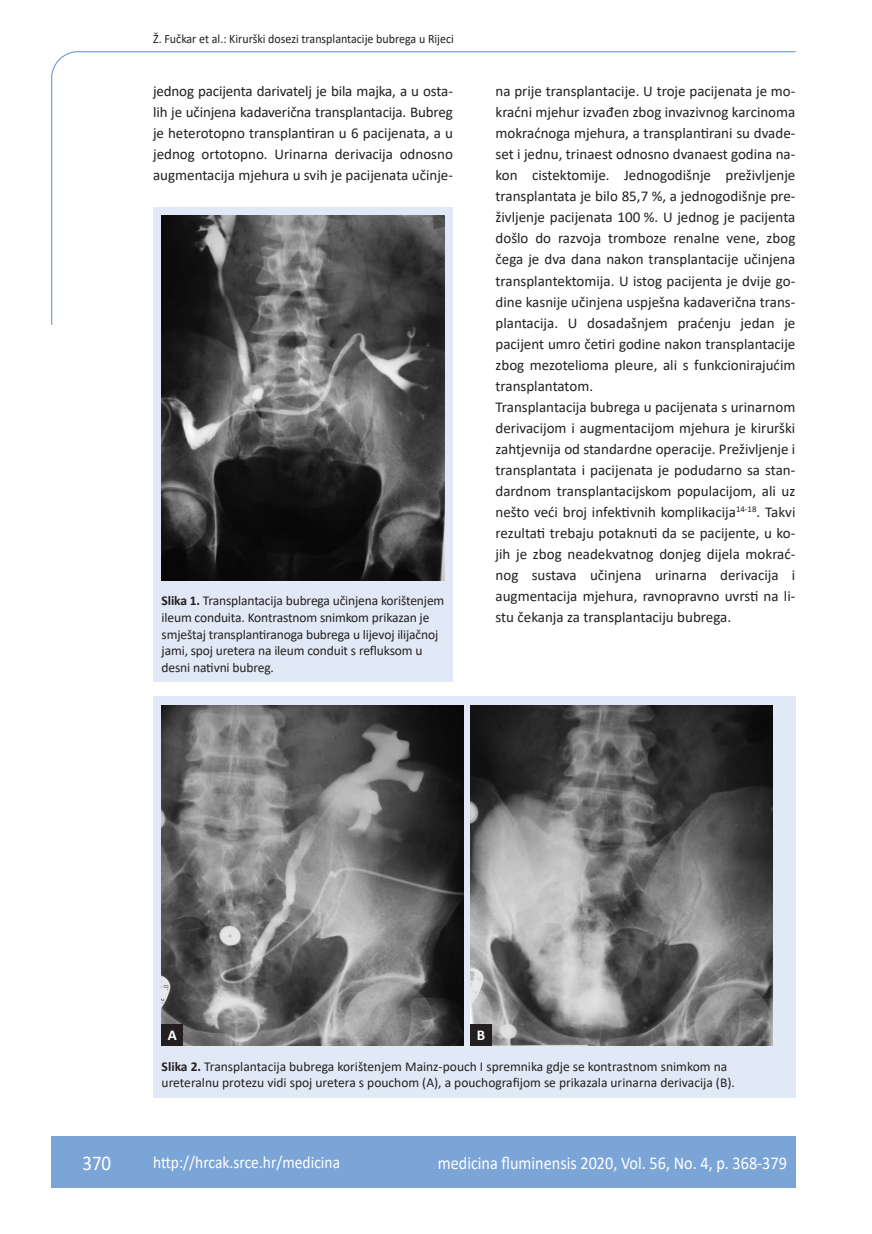
<style>
.page{position:relative;width:872px;height:1234px;background:#fff}
.page>*{position:absolute;margin:0;border:0;box-sizing:border-box;transform-origin:0 0}
.t1{font:21px "Calibri";color:#fff;scale:.9 1}
.t2{font:18px "Calibri";color:#fff;scale:.9 1}
.t3{font:17.25px "Calibri";color:#fff;scale:.9 1}
.osnovni_tekst{font:15px/21px "Calibri";color:#231f20;text-align:justify}
.potpis_slika{font:700 15px "Calibri";color:#fff}
.potpis_slika-2{font:13.5px/16.5px "Calibri";letter-spacing:-.01em;color:#231f20}
.glava{font:12.75px "Calibri";color:#231f20;scale:.94 1}
.s1{font-weight:700}
</style>
<div class="page">
<svg style="left:51px;top:51px;width:745px;height:274px"></svg>
<div style="left:51px;top:1135px;width:744px;height:51px;background:#7ca5d7"></div>
<div style="left:153px;top:207px;width:300px;height:474px;background:#e1e9f6"></div>
<img style="left:162px;top:216px;width:282px;height:364px">
<div style="left:153px;top:696px;width:642px;height:401px;background:#e1e9f6"></div>
<img style="left:162px;top:705px;width:301px;height:340px">
<img style="left:470px;top:705px;width:302px;height:340px">
<div style="left:162px;top:1023px;width:21px;height:22px;background:#231f20"></div>
<div style="left:470px;top:1023px;width:21px;height:22px;background:#231f20"></div>
<p class="glava" style="left:153px;top:29px;width:321px">Ž. Fučkar et al.: Kirurški dosezi transplantacije bubrega u Rijeci</p>
<p class="osnovni_tekst" style="left:153px;top:80px;width:301px">jednog pacijenta darivatelj je bila majka, a u osta&shy;lih je učinjena kadaverična transplantacija. Bubreg je heterotopno transplantiran u 6 pacijenata, a u jednog ortotopno. Urinarna derivacija odnosno augmentacija mjehura u svih je pacijenata učinje-</p>
<p class="osnovni_tekst" style="left:495px;top:80px;width:301px">na prije transplantacije. U troje pacijenata je mo&shy;kraćni mjehur izvađen zbog invazivnog karcinoma mokraćnoga mjehura, a transplantirani su dvade&shy;set i jednu, trinaest odnosno dvanaest godina na&shy;kon cistektomije. Jednogodišnje preživljenje transplantata je bilo 85,7 %, a jednogodišnje pre&shy;življenje pacijenata 100 %. U jednog je pacijenta došlo do razvoja tromboze renalne vene, zbog čega je dva dana nakon transplantacije učinjena transplantektomija. U istog pacijenta je dvije go&shy;dine kasnije učinjena uspješna kadaverična trans&shy;plantacija. U dosadašnjem praćenju jedan je pacijent umro četiri godine nakon transplantacije zbog mezotelioma pleure, ali s funkcionirajućim transplantatom.</p>
<p class="osnovni_tekst" style="left:495px;top:395px;width:301px">Transplantacija bubrega u pacijenata s urinarnom derivacijom i augmentacijom mjehura je kirurški zahtjevnija od standardne operacije. Preživljenje i transplantata i pacijenata je podudarno sa stan&shy;dardnom transplantacijskom populacijom, ali uz nešto veći broj infektivnih komplikacija<sup>14-18</sup>. Takvi rezultati trebaju potaknuti da se pacijente, u ko&shy;jih je zbog neadekvatnog donjeg dijela mokrać&shy;nog sustava učinjena urinarna derivacija i augmentacija mjehura, ravnopravno uvrsti na li&shy;stu čekanja za transplantaciju bubrega.</p>
<p class="potpis_slika-2" style="left:162px;top:592px;width:284px"><span class="s1">Slika 1.</span> Transplantacija bubrega učinjena korištenjem ileum conduita. Kontrastnom snimkom prikazan je smještaj transplantiranoga bubrega u lijevoj ilijačnoj jami, spoj uretera na ileum conduit s refluksom u desni nativni bubreg.</p>
<p class="potpis_slika" style="left:168px;top:1024px;width:11px">A</p>
<p class="potpis_slika" style="left:477px;top:1024px;width:10px">B</p>
<p class="potpis_slika-2" style="left:162px;top:1057px;width:574px"><span class="s1">Slika 2.</span> Transplantacija bubrega korištenjem Mainz-pouch I spremnika gdje se kontrastnom snimkom na ureteralnu protezu vidi spoj uretera s pouchom (A), a pouchografijom se prikazala urinarna derivacija (B).</p>
<p class="t1" style="left:82px;top:1147px;width:33px">370</p>
<p class="t3" style="left:153px;top:1149px;width:209px">http://hrcak.srce.hr/medicina</p>
<p class="t2" style="left:438px;top:1149px;width:389px">medicina fluminensis 2020, Vol. 56, No. 4, p. 368-379</p>
</div>
